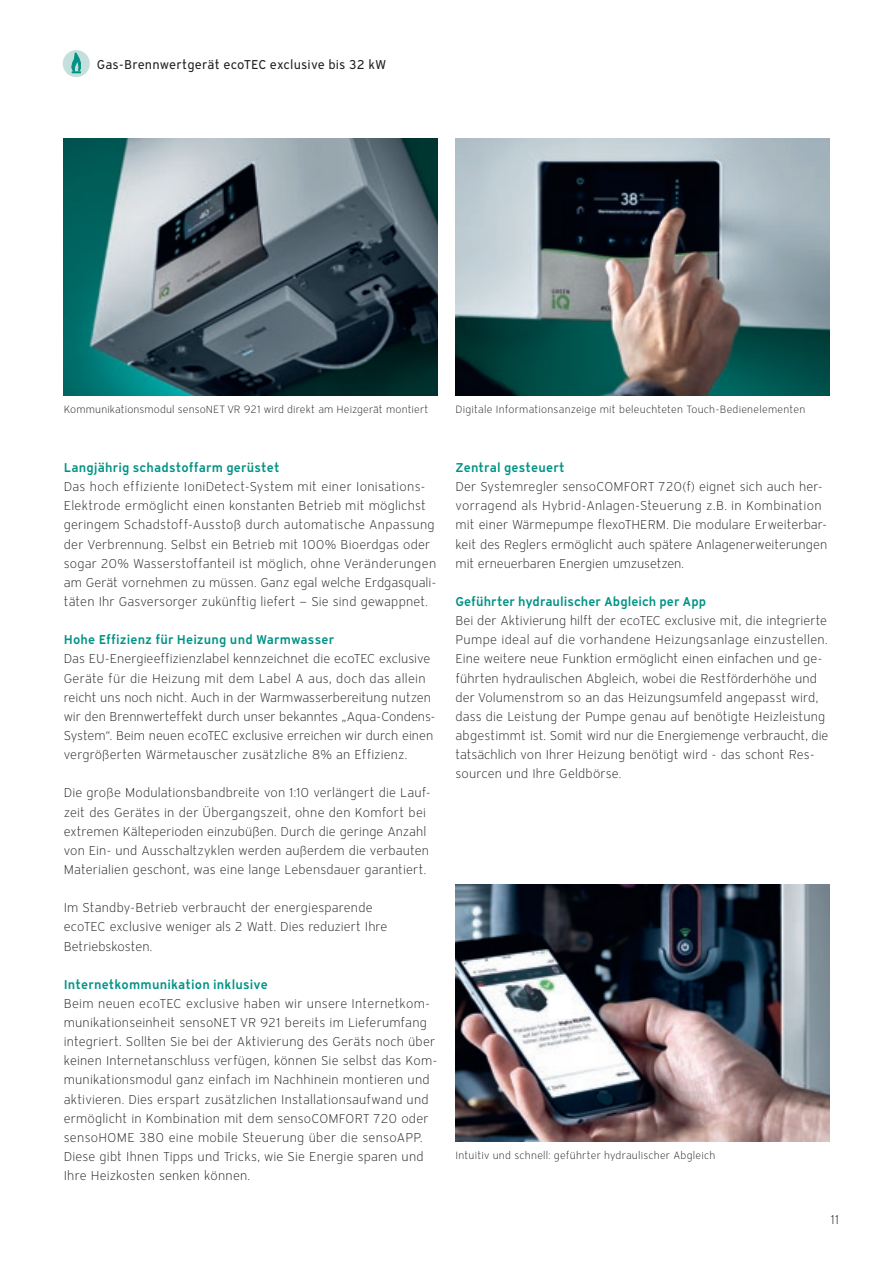
<style>
.page{position:relative;width:893px;height:1263px;background:#fff}
.page>*{position:absolute;margin:0;border:0;box-sizing:border-box;transform-origin:0 0}
.t1{font:300 12.75px/19.2px "Vaillant 16";letter-spacing:.01em;color:#231f20}
.t2{font:600 12.75px "Vaillant 16";letter-spacing:.01em;color:#009385}
.t3{font:12.75px "Vaillant 16";letter-spacing:.005em;color:#231f20}
.t4{font:300 10.5px "Vaillant 16";letter-spacing:.015em;color:#231f20}
</style>
<div class="page">
<hr style="left:0;top:0;width:1px;height:702px;background:#a1a3a6">
<svg style="left:63px;top:50px;width:27px;height:27px"></svg>
<svg style="left:72px;top:53px;width:9px;height:20px"></svg>
<img style="left:455px;top:138px;width:374px;height:257px">
<img style="left:455px;top:884px;width:374px;height:258px">
<img style="left:64px;top:138px;width:373px;height:257px">
<p class="t3" style="left:97px;top:56px;width:290px">Gas-Brennwertgerät ecoTEC exclusive bis 32 kW</p>
<p class="t4" style="left:64px;top:403px;width:366px">Kommunikationsmodul sensoNET VR 921 wird direkt am Heizgerät montiert</p>
<p class="t4" style="left:455px;top:403px;width:351px">Digitale Informationsanzeige mit beleuchteten Touch-Bedienelementen</p>
<p class="t2" style="left:64px;top:459px;width:217px">Langjährig schadstoffarm gerüstet</p>
<p class="t1" style="left:64px;top:477px;width:374px">Das hoch effiziente IoniDetect-System mit einer Ionisations-Elektrode ermöglicht einen konstanten Betrieb mit möglichst geringem Schadstoff-Ausstoß durch automatische Anpassung der Verbrennung. Selbst ein Betrieb mit 100% Bioerdgas oder sogar 20% Wasserstoffanteil ist möglich, ohne Veränderungen am Gerät vornehmen zu müssen. Ganz egal welche Erdgasquali&shy;täten Ihr Gasversorger zukünftig liefert — Sie sind gewappnet.</p>
<p class="t2" style="left:64px;top:631px;width:272px">Hohe Effizienz für Heizung und Warmwasser</p>
<p class="t1" style="left:64px;top:649px;width:373px">Das EU-Energieeffizienzlabel kennzeichnet die ecoTEC exclusive Geräte für die Heizung mit dem Label A aus, doch das allein reicht uns noch nicht. Auch in der Warmwasserbereitung nutzen wir den Brennwerteffekt durch unser bekanntes „Aqua-Condens-System“. Beim neuen ecoTEC exclusive erreichen wir durch einen vergrößerten Wärmetauscher zusätzliche 8% an Effizienz.</p>
<p class="t1" style="left:64px;top:783px;width:369px">Die große Modulationsbandbreite von 1:10 verlängert die Lauf&shy;zeit des Gerätes in der Übergangszeit, ohne den Komfort bei extremen Kälteperioden einzubüßen. Durch die geringe Anzahl von Ein- und Ausschaltzyklen werden außerdem die verbauten Materialien geschont, was eine lange Lebensdauer garantiert.</p>
<p class="t1" style="left:64px;top:898px;width:325px">Im Standby-Betrieb verbraucht der energiesparende ecoTEC exclusive weniger als 2 Watt. Dies reduziert Ihre<br>Betriebskosten.</p>
<p class="t2" style="left:64px;top:976px;width:206px">Internetkommunikation inklusive</p>
<p class="t1" style="left:64px;top:994px;width:375px">Beim neuen ecoTEC exclusive haben wir unsere Internetkom&shy;munikationseinheit sensoNET VR 921 bereits im Lieferumfang integriert. Sollten Sie bei der Aktivierung des Geräts noch über keinen Internetanschluss verfügen, können Sie selbst das Kom&shy;munikationsmodul ganz einfach im Nachhinein montieren und aktivieren. Dies erspart zusätzlichen Installationsaufwand und ermöglicht in Kombination mit dem sensoCOMFORT 720 oder sensoHOME 380 eine mobile Steuerung über die sensoAPP.<br>Diese gibt Ihnen Tipps und Tricks, wie Sie Energie sparen und Ihre Heizkosten senken können.</p>
<p class="t2" style="left:455px;top:459px;width:111px">Zentral gesteuert</p>
<p class="t1" style="left:455px;top:477px;width:373px">Der Systemregler sensoCOMFORT 720(f) eignet sich auch her&shy;vorragend als Hybrid-Anlagen-Steuerung z.B. in Kombination mit einer Wärmepumpe flexoTHERM. Die modulare Erweiterbar&shy;keit des Reglers ermöglicht auch spätere Anlagenerweiterungen mit erneuerbaren Energien umzusetzen.</p>
<p class="t2" style="left:455px;top:593px;width:252px">Geführter hydraulischer Abgleich per App</p>
<p class="t1" style="left:455px;top:611px;width:374px">Bei der Aktivierung hilft der ecoTEC exclusive mit, die integrierte Pumpe ideal auf die vorhandene Heizungsanlage einzustellen.<br>Eine weitere neue Funktion ermöglicht einen einfachen und ge&shy;führten hydraulischen Abgleich, wobei die Restförderhöhe und der Volumenstrom so an das Heizungsumfeld angepasst wird, dass die Leistung der Pumpe genau auf benötigte Heizleistung abgestimmt ist. Somit wird nur die Energiemenge verbraucht, die tatsächlich von Ihrer Heizung benötigt wird - das schont Res&shy;sourcen und Ihre Geldbörse.</p>
<p class="t4" style="left:455px;top:1149px;width:261px">Intuitiv und schnell: geführter hydraulischer Abgleich</p>
<p class="t1" style="left:830px;top:1209px;width:11px">11</p>
</div>
